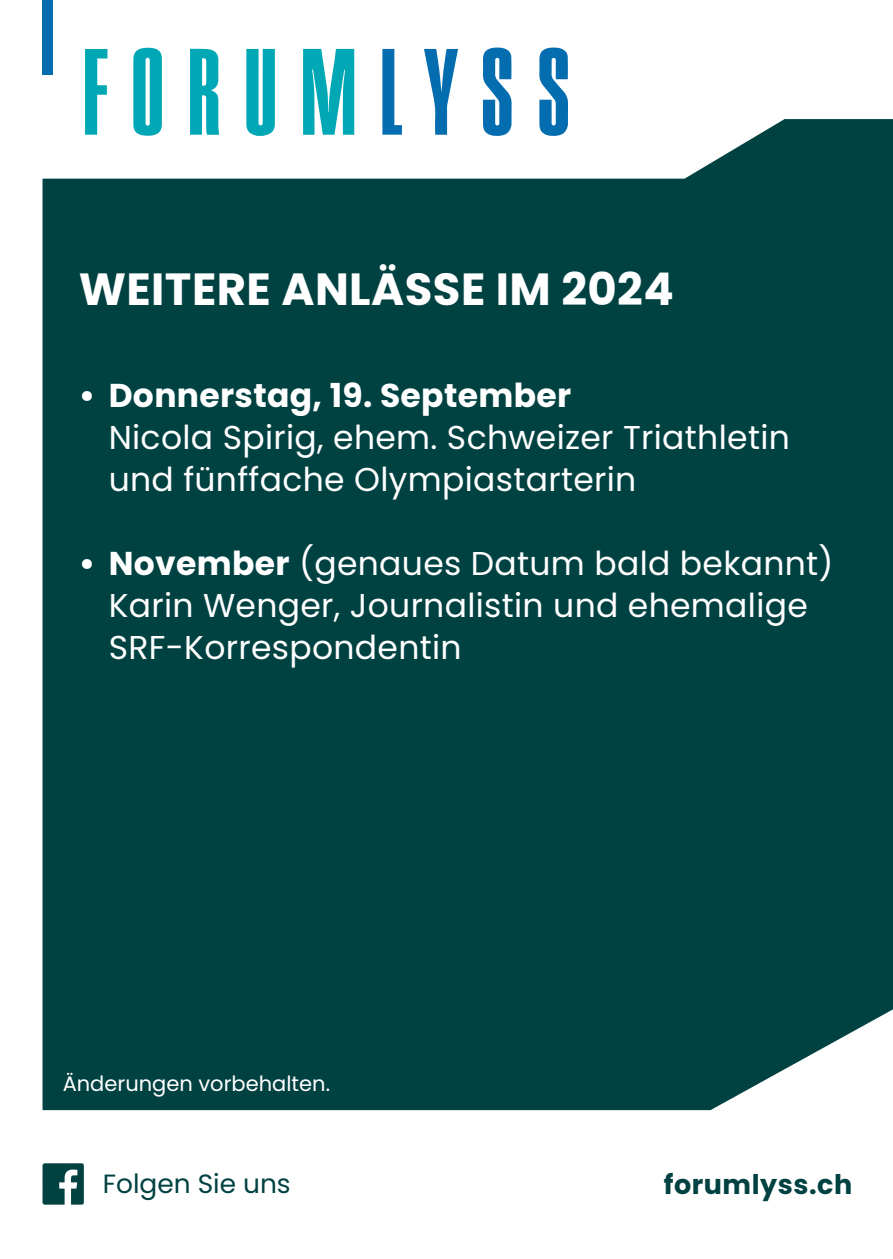
<style>
.page{position:relative;width:893px;height:1259px;background:#fff}
.page>*{position:absolute;margin:0;border:0;box-sizing:border-box;transform-origin:0 0}
.t1{font:700 45px "Poppins";letter-spacing:.01em;color:#fff}
.t2{font:33px/42px "Poppins";letter-spacing:.01em;color:#fff}
.t3{font:700 33px "Poppins";letter-spacing:.01em;color:#fff}
.t4{font:700 27px "Poppins";letter-spacing:.02em;color:#004141}
.t5{font:26.4px "Poppins";color:#004141}
.t6{font:21px "Poppins";color:#fff}
.s1{font-weight:700}
</style>
<div class="page">
<div style="left:43px;top:119px;width:850px;height:991px;background:#004141"></div>
<svg style="left:382px;top:49px;width:76px;height:86px"></svg>
<div style="left:43px;top:0;width:10px;height:75px;background:#046db0"></div>
<svg style="left:303px;top:49px;width:51px;height:86px"></svg>
<svg style="left:85px;top:49px;width:22px;height:86px"></svg>
<svg style="left:190px;top:49px;width:29px;height:86px;background:#29b5c0"></svg>
<svg style="left:133px;top:47px;width:29px;height:89px;background:#2cb6c1"></svg>
<svg style="left:246px;top:49px;width:29px;height:87px;background:#2ab5c1"></svg>
<svg style="left:483px;top:47px;width:29px;height:89px"></svg>
<svg style="left:539px;top:47px;width:29px;height:89px"></svg>
<svg style="left:43px;top:1163px;width:41px;height:41px"></svg>
<h1 class="t1" style="left:79px;top:263px;width:597px">WEITERE ANLÄSSE IM 2024</h1>
<p class="t3" style="left:79px;top:377px;width:494px">• Donnerstag, 19. September</p>
<p class="t2" style="left:109px;top:417px;width:683px">Nicola Spirig, ehem. Schweizer Triathletin und fünffache Olympiastarterin</p>
<p class="t2" style="left:109px;top:543px;width:726px;text-indent:-30px"><span class="s1">• November</span> (genaues Datum bald bekannt)<br>Karin Wenger, Journalistin und ehemalige<br>SRF-Korrespondentin</p>
<p class="t6" style="left:63px;top:1071px;width:269px">Änderungen vorbehalten.</p>
<p class="t5" style="left:103px;top:1168px;width:189px">Folgen Sie uns</p>
<p class="t4" style="left:664px;top:1168px;width:190px">forumlyss.ch</p>
</div>
